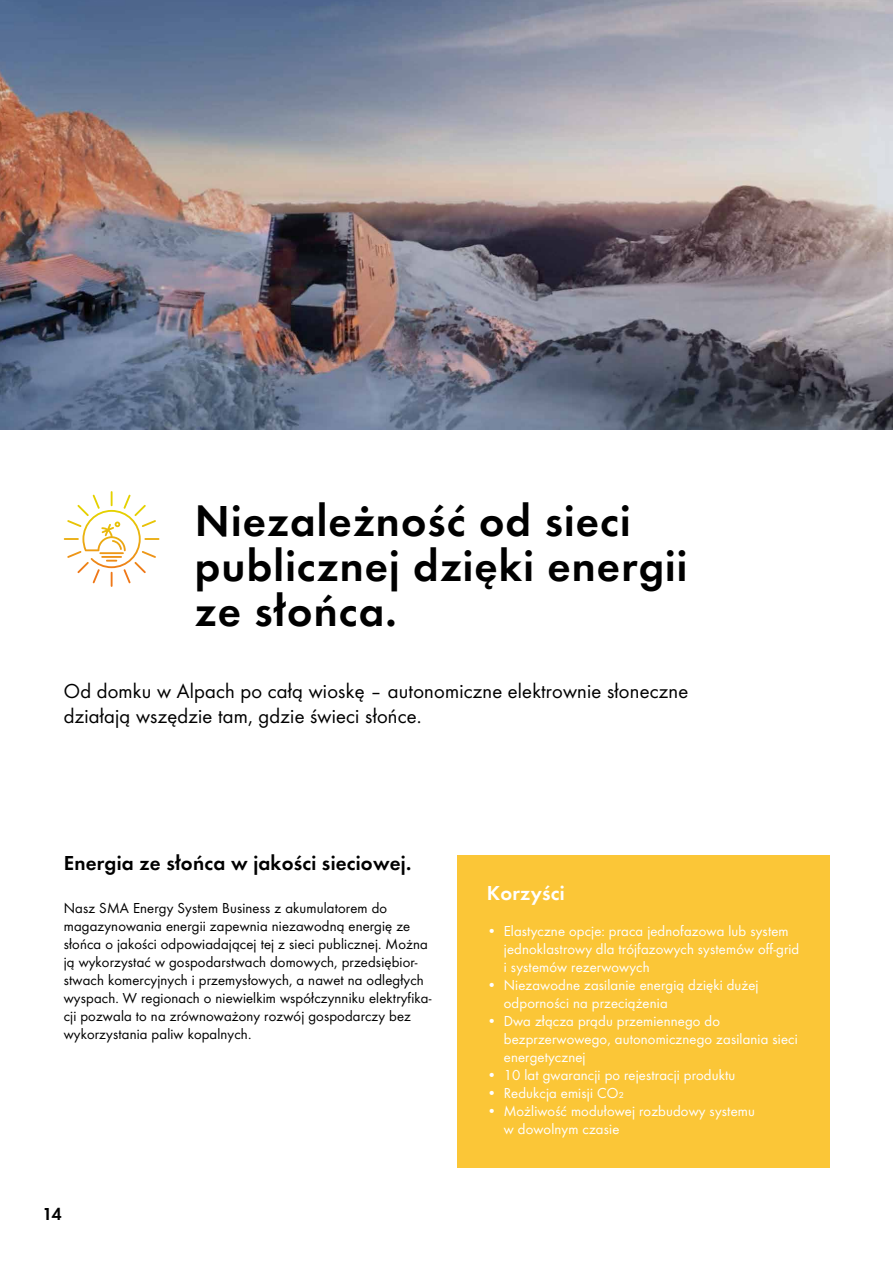
<style>
.page{position:relative;width:893px;height:1263px;background:#fff}
.page>*{position:absolute;margin:0;border:0;box-sizing:border-box;transform-origin:0 0}
.t1{font:600 45px/45px "SMA Futura Global";letter-spacing:.025em;color:#000}
.t2{font:21px/24.8px "SMA Futura Global";letter-spacing:.01em;color:#000}
.t3{font:600 21px "SMA Futura Global";letter-spacing:.01em;color:#000}
.t4{font:600 21px "SMA Futura Global";letter-spacing:.01em;color:#fff}
.t5{font:600 18px "SMA Futura Global";color:#000}
.t6{font:15px/18px "SMA Futura Global";letter-spacing:.01em;color:#000}
.t7{font:15px/18px "SMA Futura Global";letter-spacing:.01em;color:#fff}
</style>
<div class="page">
<svg style="left:67px;top:491px;width:89px;height:77px"></svg>
<div style="left:457px;top:855px;width:372px;height:312px;background:#fbc637"></div>
<img style="left:0;top:0;width:893px;height:429px">
<h1 class="t1" style="left:195px;top:498px;width:494px">Niezależność od sieci publicznej dzięki energii ze słońca.</h1>
<h2 class="t2" style="left:64px;top:679px;width:626px">Od domku w Alpach po całą wioskę – autonomiczne elektrownie słoneczne działają wszędzie tam, gdzie świeci słońce.</h2>
<h2 class="t3" style="left:64px;top:851px;width:349px">Energia ze słońca w jakości sieciowej.</h2>
<p class="t6" style="left:64px;top:899px;width:369px">Nasz SMA Energy System Business z akumulatorem do magazynowania energii zapewnia niezawodną energię ze słońca o jakości odpowiadającej tej z sieci publicznej. Można ją wykorzystać w gospodarstwach domowych, przedsiębior&shy;stwach komercyjnych i przemysłowych, a nawet na odległych wyspach. W regionach o niewielkim współczynniku elektryfika&shy;cji pozwala to na zrównoważony rozwój gospodarczy bez wykorzystania paliw kopalnych.</p>
<p class="t5" style="left:43px;top:1204px;width:21px">14</p>
<h2 class="t4" style="left:487px;top:881px;width:79px">Korzyści</h2>
<p class="t7" style="left:504px;top:922px;width:297px;text-indent:-17px">• Elastyczne opcje: praca jednofazowa lub system jednoklastrowy dla trójfazowych systemów off-grid i systemów rezerwowych</p>
<p class="t7" style="left:504px;top:976px;width:256px;text-indent:-17px">• Niezawodne zasilanie energią dzięki dużej odporności na przeciążenia</p>
<p class="t7" style="left:504px;top:1012px;width:295px;text-indent:-17px">• Dwa złącza prądu przemiennego do bezprzerwowego, autonomicznego zasilania sieci energetycznej</p>
<p class="t7" style="left:487px;top:1066px;width:250px">• 10 lat gwarancji po rejestracji produktu</p>
<p class="t7" style="left:487px;top:1084px;width:139px">• Redukcja emisji CO₂</p>
<p class="t7" style="left:504px;top:1102px;width:253px;text-indent:-17px">• Możliwość modułowej rozbudowy systemu w dowolnym czasie</p>
</div>
